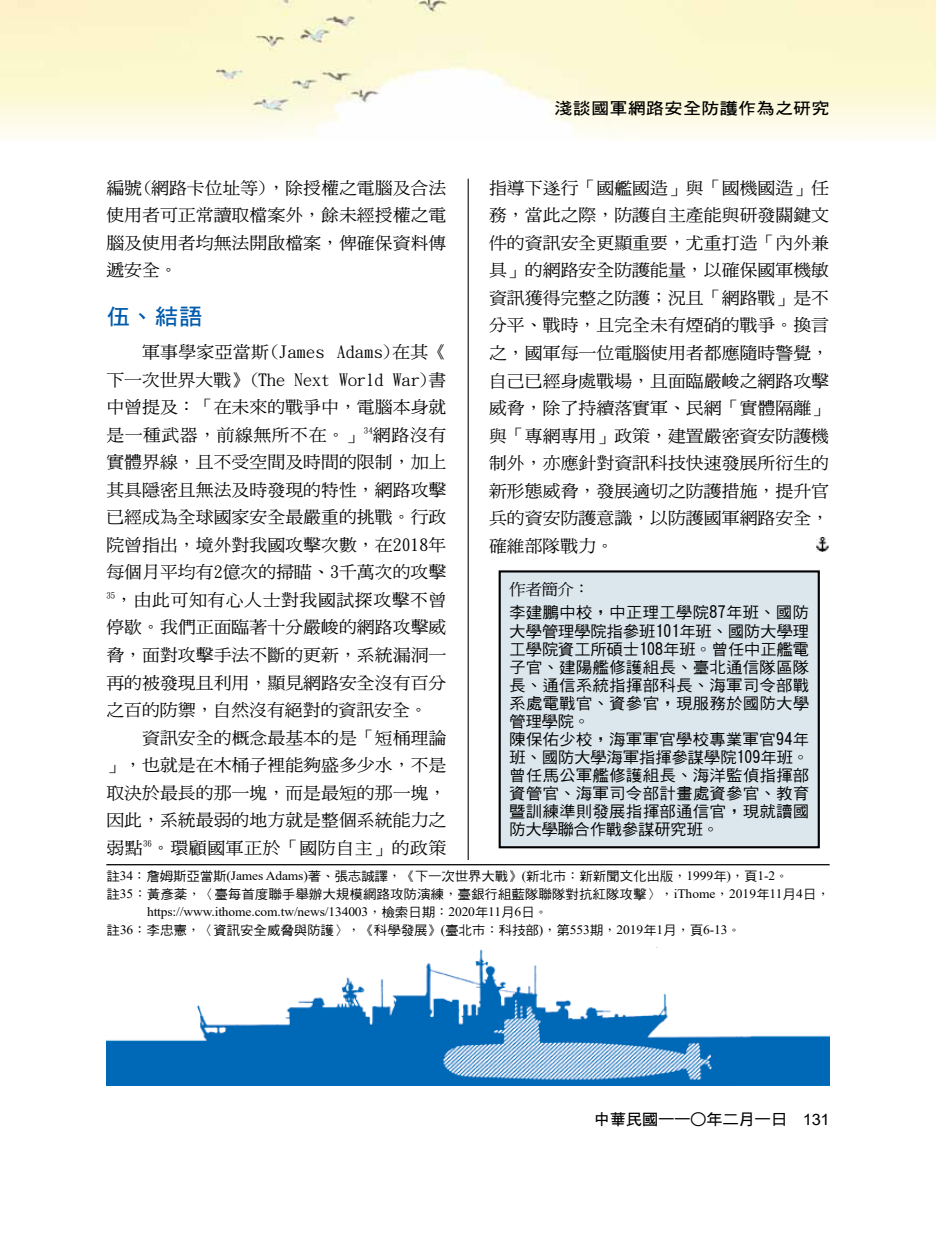
<style>
.page{position:relative;width:936px;height:1234px;background:#fff}
.page>*{position:absolute;margin:0;border:0;box-sizing:border-box;transform-origin:0 0}
.t1{font:22.2px "DF Hei Bd HK BF";color:#005bac;scale:1.05 1}
.t2{font:16.95px/27.5px "DF Ming Md HK BF";color:#000;text-align:justify;scale:1.05 1}
.t3{font:16.2px "DF Hei Bd HK BF";letter-spacing:.02em;color:#000;scale:1.11 1}
.t4{font:15.6px/18px "DF Hei Md HK BF";letter-spacing:.01em;color:#000;scale:1.05 1}
.t5{font:15.6px/19.5px "DF Hei Md HK BF";letter-spacing:-.02em;color:#000;scale:1.05 1}
.t6{font:15.6px "DF Hei Bd HK BF";letter-spacing:-.025em;color:#000;scale:1.05 1}
.t7{font:15.6px "DF Ming Md HK BF";color:#000;scale:1.05 1}
.t8{font:12.9px/18px "DF Hei Md HK BF";letter-spacing:-.01em;color:#000;scale:1.05 1}
.t9{font:12.9px "Times New Roman";letter-spacing:-.01em;color:#000;scale:1.05 1}
.s1{font-family:"Times New Roman"}
.s2{font-family:"DF Kai Shu SB Estd BF"}
.s3{font-family:"DF Hei Md HK BF"}
.s4{font-family:"DFN Hei XB HK BF"}
.s5{font-family:"Arial"}
</style>
<div class="page">
<img style="left:0;top:0;width:935px;height:137px">
<hr style="left:467px;top:179px;width:1px;height:871px;background:#000">
<hr style="left:106px;top:863px;width:723px;height:2px;background:#000">
<div style="left:499px;top:571px;width:319px;height:276px;background:#dce7ed"></div>
<div style="left:498px;top:570px;width:321px;height:278px;border:2px solid #000"></div>
<img style="left:816px;top:537px;width:12px;height:15px">
<img style="left:107px;top:947px;width:722px;height:138px">
<p class="t2" style="left:106px;top:174px;width:325px">編號(網路卡位址等)，除授權之電腦及合法使用者可正常讀取檔案外，餘未經授權之電腦及使用者均無法開啟檔案，俾確保資料傳遞安全。</p>
<h1 class="t1" style="left:106px;top:305px;width:93px">伍、結語</h1>
<p class="t2" style="left:106px;top:338px;width:325px;text-indent:36px">軍事學家亞當斯(James Adams)在其《下一次世界大戰》(The Next World War)書中曾提及：「在未來的戰爭中，電腦本身就是一種武器，前線無所不在。」<sup>34</sup>網路沒有實體界線，且不受空間及時間的限制，加上其具隱密且無法及時發現的特性，網路攻擊已經成為全球國家安全最嚴重的挑戰。行政院曾指出，境外對我國攻擊次數，在2018年每個月平均有2億次的掃瞄、3千萬次的攻擊<sup>35</sup>，由此可知有心人士對我國試探攻擊不曾停歇。我們正面臨著十分嚴峻的網路攻擊威脅，面對攻擊手法不斷的更新，系統漏洞一再的被發現且利用，顯見網路安全沒有百分之百的防禦，自然沒有絕對的資訊安全。</p>
<p class="t2" style="left:106px;top:723px;width:325px;text-indent:36px">資訊安全的概念最基本的是「短桶理論」，也就是在木桶子裡能夠盛多少水，不是取決於最長的那一塊，而是最短的那一塊，因此，系統最弱的地方就是整個系統能力之弱點<sup>36</sup>。環顧國軍正於「國防自主」的政策</p>
<p class="t3" style="left:554px;top:100px;width:249px">淺談國軍網路安全防護作為之研究</p>
<p class="t2" style="left:489px;top:174px;width:325px">指導下遂行「國艦國造」與「國機國造」任務，當此之際，防護自主產能與研發關鍵文件的資訊安全更顯重要，尤重打造「內外兼具」的網路安全防護能量，以確保國軍機敏資訊獲得完整之防護；況且「網路戰」是不分平、戰時，且完全未有煙硝的戰爭。換言之，國軍每一位電腦使用者都應隨時警覺，自己已經身處戰場，且面臨嚴峻之網路攻擊威脅，除了持續落實軍、民網「實體隔離」與「專網專用」政策，建置嚴密資安防護機制外，亦應針對資訊科技快速發展所衍生的新形態威脅，發展適切之防護措施，提升官兵的資安防護意識，以防護國軍網路安全，確維部隊戰力。</p>
<p class="t7" style="left:509px;top:581px;width:78px">作者簡介：</p>
<p class="t5" style="left:509px;top:602px;width:287px">李建鵬中校，中正理工學院87年班、國防大學管理學院指參班101年班、國防大學理</p>
<p class="t4" style="left:509px;top:640px;width:287px">工學院資工所碩士108年班。曾任中正艦電子官、建陽艦修護組長、臺北通信隊區隊長、通信系統指揮部科長、海軍司令部戰系處電戰官、資參官，現服務於國防大學管理學院。<br>陳保佑少校，海軍軍官學校專業軍官94年班、國防大學海軍指揮參謀學院109年班。曾任馬公軍艦修護組長、海洋監偵指揮部資管官、海軍司令部計畫處資參官、教育暨訓練準則發展指揮部通信官，現就讀國防大學聯合作戰參謀研究班。</p>
<p class="t8" style="left:106px;top:866px;width:690px">註<span class="s1">34</span><span class="s2">：</span>詹姆斯亞當斯<span class="s1">(James Adams)</span>著<span class="s2">、</span>張志誠譯<span class="s2">，《</span>下一次世界大戰<span class="s2">》</span><span class="s1">(</span>新北市<span class="s2">：</span>新新聞文化出版<span class="s2">，</span><span class="s1">1999</span>年<span class="s1">)</span><span class="s2">，</span>頁<span class="s1">1-2</span><span class="s2">。<br></span>註<span class="s1">35</span><span class="s2">：</span>黃彥棻<span class="s2">，〈</span>臺每首度聯手舉辦大規模網路攻防演練<span class="s2">，</span>臺銀行組藍隊聯隊對抗紅隊攻擊<span class="s2">〉，</span><span class="s1">iThome</span><span class="s2">，</span><span class="s1">2019</span>年<span class="s1">11</span>月<span class="s1">4</span>日<span class="s2">，</span></p>
<p class="t9" style="left:147px;top:902px;width:383px">https://www.ithome.com.tw/news/134003<span class="s2">，</span><span class="s3">檢索日期</span><span class="s2">：</span>2020<span class="s3">年</span>11<span class="s3">月</span>6<span class="s3">日</span><span class="s2">。</span></p>
<p class="t8" style="left:107px;top:920px;width:605px">註<span class="s1">36</span><span class="s2">：</span>李忠憲<span class="s2">，〈</span>資訊安全威脅與防護<span class="s2">〉，《</span>科學發展<span class="s2">》</span><span class="s1">(</span>臺北市<span class="s2">：</span>科技部<span class="s1">)</span><span class="s2">，</span>第<span class="s1">553</span>期<span class="s2">，</span><span class="s1">2019</span>年<span class="s1">1</span>月<span class="s2">，</span>頁<span class="s1">6-13</span><span class="s2">。</span></p>
<p class="t6" style="left:593px;top:1111px;width:226px">中華民國一一<span class="s4">○</span>年二月一日　<span class="s5">131</span></p>
</div>
